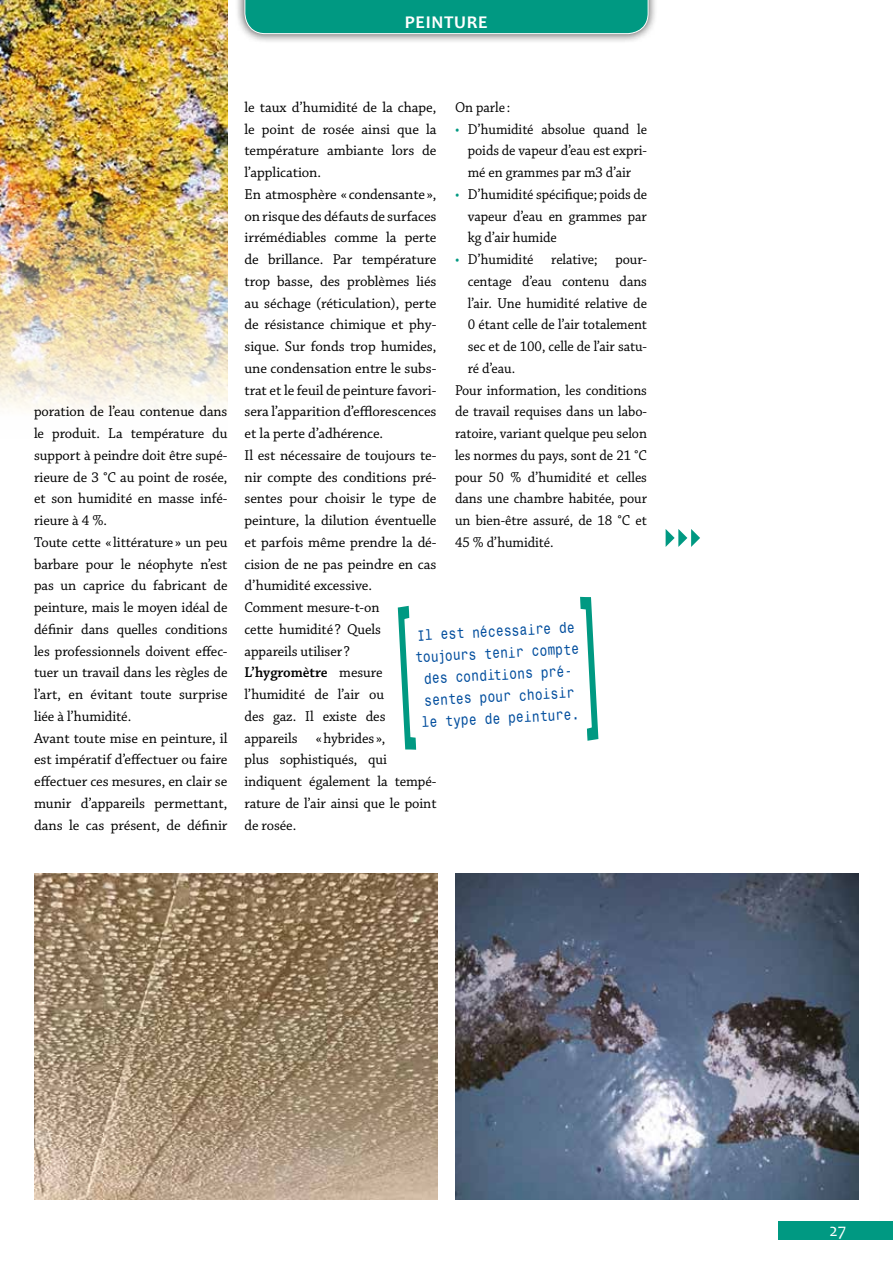
<style>
.page{position:relative;width:893px;height:1263px;background:#fff}
.page>*{position:absolute;margin:0;border:0;box-sizing:border-box;transform-origin:0 0}
.t1{font:700 18px "Candara";letter-spacing:.04em;color:#fff}
.t2{font:18px "Candara";color:#fff}
.t3{font:15px/21.8px "Chaparral Pro";letter-spacing:.015em;color:#000}
.t4{font:15px/21.8px "Chaparral Pro";letter-spacing:.015em;color:#000;text-align:justify;scale:.95 1}
.t5{font:13.5px/21.8px "Monospace Typewriter";color:#004d9d;text-align:center}
.s1{font-weight:600}
.s2{color:#009982}
</style>
<div class="page">
<img style="left:0;top:0;width:228px;height:409px">
<div style="left:778px;top:1221px;width:115px;height:19px;background:#009982"></div>
<div style="left:235px;top:0;width:423px;height:44px;background:#000;opacity:.75"></div>
<div style="left:244px;top:0;width:405px;height:34px;background:#009982"></div>
<svg style="left:666px;top:529px;width:34px;height:18px"></svg>
<img style="left:34px;top:873px;width:404px;height:326px">
<svg style="left:398px;top:606px;width:18px;height:144px"></svg>
<svg style="left:580px;top:597px;width:18px;height:144px"></svg>
<img style="left:455px;top:873px;width:404px;height:326px">
<p class="t1" style="left:405px;top:11px;width:84px">PEINTURE</p>
<p class="t3" style="left:34px;top:401px;width:195px">poration de l’eau contenue dans le produit. La température du support à peindre doit être supé&shy;rieure de 3 °C au point de rosée, et son humidité en masse infé&shy;rieure à 4 %.<br>Toute cette « littérature » un peu barbare pour le néophyte n’est pas un caprice du fabricant de peinture, mais le moyen idéal de définir dans quelles conditions les professionnels doivent effec&shy;tuer un travail dans les règles de l’art, en évitant toute surprise liée à l’humidité.<br>Avant toute mise en peinture, il est impératif d’effectuer ou faire effectuer ces mesures, en clair se munir d’appareils permettant, dans le cas présent, de définir</p>
<p class="t3" style="left:244px;top:97px;width:194px">le taux d’humidité de la chape, le point de rosée ainsi que la température ambiante lors de l’application.<br>En atmosphère « condensante », on risque des défauts de surfaces irrémédiables comme la perte de brillance. Par température trop basse, des problèmes liés au séchage (réticulation), perte de résistance chimique et phy&shy;sique. Sur fonds trop humides, une condensation entre le subs&shy;trat et le feuil de peinture favori&shy;sera l’apparition d’efflorescences et la perte d’adhérence.<br>Il est nécessaire de toujours te&shy;nir compte des conditions pré&shy;sentes pour choisir le type de peinture, la dilution éventuelle et parfois même prendre la dé&shy;cision de ne pas peindre en cas d’humidité excessive.<br>Comment mesure-t-on<br>cette humidité ? Quels appareils utiliser ?<br><span class="s1">L’hygromètre</span> mesure l’humidité de l’air ou<br>des gaz. Il existe des appareils «hybrides »,<br>plus sophistiqués, qui indiquent également la tempé&shy;rature de l’air ainsi que le point de rosée.</p>
<p class="t4" style="left:455px;top:97px;width:60px">On parle :</p>
<p class="t4" style="left:468px;top:119px;width:190px;text-indent:-13px"><span class="s2">•</span> D’humidité absolue quand le poids de vapeur d’eau est expri&shy;mé en grammes par m3 d’air</p>
<p class="t4" style="left:468px;top:184px;width:190px;text-indent:-13px"><span class="s2">•</span> D’humidité spécifique; poids de vapeur d’eau en grammes par kg d’air humide</p>
<p class="t4" style="left:455px;top:249px;width:203px"><span class="s2">•</span> D’humidité relative; pour-</p>
<p class="t4" style="left:468px;top:271px;width:190px">centage d’eau contenu dans</p>
<p class="t4" style="left:468px;top:293px;width:190px">l’air. Une humidité relative de</p>
<p class="t4" style="left:468px;top:314px;width:190px">0 étant celle de l’air totalement</p>
<p class="t4" style="left:468px;top:336px;width:190px">sec et de 100, celle de l’air satu-</p>
<p class="t4" style="left:468px;top:358px;width:51px">ré d’eau.</p>
<p class="t4" style="left:455px;top:380px;width:204px">Pour information, les conditions</p>
<p class="t4" style="left:455px;top:401px;width:204px">de travail requises dans un labo-</p>
<p class="t4" style="left:455px;top:423px;width:204px">ratoire, variant quelque peu selon</p>
<p class="t4" style="left:455px;top:445px;width:204px">les normes du pays, sont de 21 °C</p>
<p class="t4" style="left:455px;top:467px;width:204px">pour 50 % d’humidité et celles</p>
<p class="t4" style="left:455px;top:488px;width:204px">dans une chambre habitée, pour</p>
<p class="t4" style="left:455px;top:510px;width:204px">un bien-être assuré, de 18 °C et</p>
<p class="t4" style="left:455px;top:532px;width:105px">45 % d’humidité.</p>
<p class="t5" style="left:413px;top:624px;width:166px;rotate:-3deg">Il est nécessaire de toujours tenir compte des conditions pré&shy;sentes pour choisir le type de peinture.</p>
<p class="t2" style="left:829px;top:1218px;width:18px">27</p>
</div>
